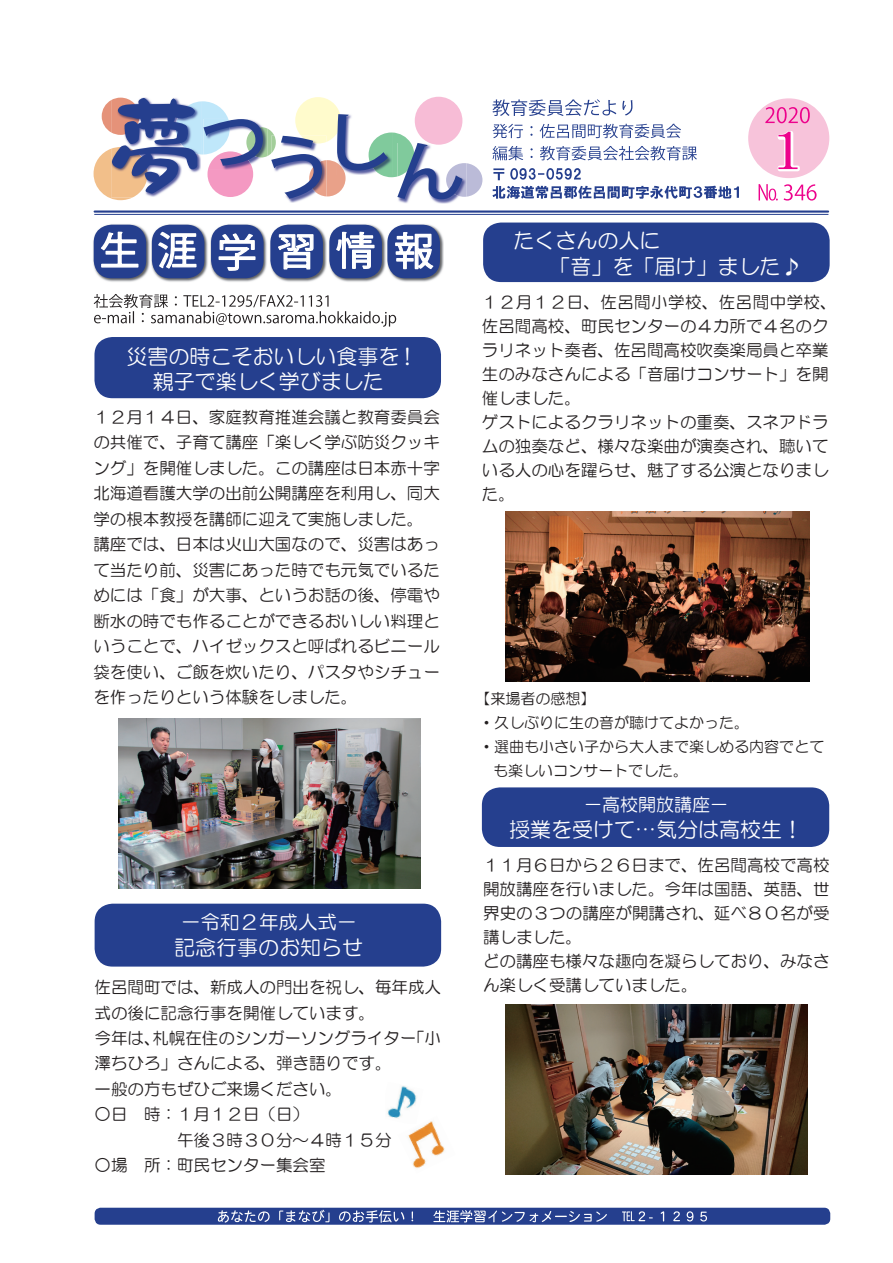
<style>
.page{position:relative;width:893px;height:1263px;background:#fff}
.page>*{position:absolute;margin:0;border:0;box-sizing:border-box;transform-origin:0 0}
.t1{font:21px/25.3px "HG Maru Gothic MPRO";color:#fff}
.t2{font:19.5px "HG Maru Gothic MPRO";color:#fff}
.t3{font:18px "HG Maru Gothic MPRO";color:#fff}
.t4{font:16.5px/25.5px "HG Maru Gothic MPRO";color:#231f20}
.t5{font:15px "HG Maru Gothic MPRO";color:#231f20}
</style>
<div class="page">
<div style="left:95px;top:1208px;width:735px;height:17px;background:#253f8e;border-radius:6px"></div>
<svg style="left:218px;top:1210px;width:489px;height:13px"></svg>
<hr style="left:95px;top:210px;width:733px;height:3px;background:#253f8e">
<hr style="left:95px;top:214px;width:733px;height:1px;background:#253f8e">
<img style="left:93px;top:224px;width:115px;height:58px">
<div style="left:152px;top:225px;width:52px;height:53px;background:#253f8e;border-radius:18px"></div>
<img style="left:270px;top:224px;width:57px;height:58px">
<div style="left:270px;top:225px;width:53px;height:53px;background:#253f8e;border-radius:18px"></div>
<svg style="left:278px;top:234px;width:36px;height:36px"></svg>
<div style="left:94px;top:225px;width:52px;height:53px;background:#253f8e;border-radius:18px"></div>
<img style="left:210px;top:224px;width:57px;height:58px">
<div style="left:211px;top:225px;width:53px;height:53px;background:#253f8e;border-radius:18px"></div>
<svg style="left:218px;top:233px;width:38px;height:38px"></svg>
<svg style="left:158px;top:231px;width:39px;height:38px"></svg>
<svg style="left:101px;top:231px;width:38px;height:37px"></svg>
<img style="left:329px;top:224px;width:115px;height:58px">
<div style="left:329px;top:225px;width:53px;height:53px;background:#253f8e;border-radius:18px"></div>
<svg style="left:336px;top:231px;width:39px;height:38px"></svg>
<div style="left:387px;top:225px;width:53px;height:53px;background:#253f8e;border-radius:18px"></div>
<svg style="left:395px;top:232px;width:39px;height:38px"></svg>
<img style="left:398px;top:200px;width:57px;height:4px">
<img style="left:289px;top:200px;width:13px;height:3px">
<svg style="left:492px;top:99px;width:141px;height:17px"></svg>
<svg style="left:492px;top:146px;width:205px;height:14px"></svg>
<svg style="left:492px;top:124px;width:189px;height:14px"></svg>
<svg style="left:492px;top:186px;width:247px;height:13px"></svg>
<svg style="left:493px;top:168px;width:88px;height:12px"></svg>
<svg style="left:94px;top:97px;width:388px;height:103px"></svg>
<svg style="left:94px;top:294px;width:302px;height:33px"></svg>
<div style="left:748px;top:98px;width:81px;height:80px;background:#f7c3da;border-radius:50%"></div>
<svg style="left:777px;top:131px;width:23px;height:41px"></svg>
<svg style="left:765px;top:107px;width:45px;height:16px"></svg>
<svg style="left:759px;top:184px;width:58px;height:17px"></svg>
<div style="left:95px;top:904px;width:346px;height:62px;background:#253f8e;border-radius:18px"></div>
<img style="left:387px;top:1086px;width:30px;height:33px">
<img style="left:398px;top:1116px;width:47px;height:53px">
<div style="left:482px;top:787px;width:347px;height:60px;background:#253f8e;border-radius:18px"></div>
<div style="left:483px;top:223px;width:347px;height:59px;background:#253f8e;border-radius:18px"></div>
<div style="left:94px;top:337px;width:347px;height:61px;background:#253f8e;border-radius:18px"></div>
<img style="left:505px;top:1005px;width:302px;height:170px">
<img style="left:119px;top:718px;width:302px;height:170px">
<img style="left:505px;top:511px;width:304px;height:170px">
<p class="t1" style="left:126px;top:343px;width:285px;text-align:center">災害の時こそおいしい食事を !親子で楽しく学びました</p>
<p class="t4" style="left:93px;top:404px;width:348px">１２月１４日、家庭教育推進会議と教育委員会の共催で、子育て講座「楽しく学ぶ防災クッキング」を開催しました。この講座は日本赤十字北海道看護大学の出前公開講座を利用し、同大学の根本教授を講師に迎えて実施しました。講座では、日本は火山大国なので、災害はあって当たり前、災害にあった時でも元気でいるためには「食」が大事、というお話の後、停電や断水の時でも作ることができるおいしい料理ということで、ハイゼックスと呼ばれるビニール袋を使い、ご飯を炊いたり、パスタやシチューを作ったりという体験をしました。</p>
<p class="t2" style="left:181px;top:913px;width:177px">－令和２年成人式－</p>
<p class="t1" style="left:174px;top:935px;width:190px">記念行事のお知らせ</p>
<p class="t4" style="left:95px;top:974px;width:348px">佐呂間町では、新成人の門出を祝し、毎年成人</p>
<p class="t4" style="left:95px;top:1000px;width:282px">式の後に記念行事を開催しています。</p>
<p class="t4" style="left:408px;top:1025px;width:34px">「小</p>
<p class="t4" style="left:152px;top:1025px;width:265px">札幌在住のシンガーソングライター</p>
<p class="t4" style="left:95px;top:1025px;width:298px">今年は、<br>澤ちひろ」さんによる、弾き語りです。一般の方もぜひご来場ください。</p>
<p class="t4" style="left:95px;top:1102px;width:298px">○日　時：１月１２日（日(<br>　　　　　午後３時３０分～４時１５分</p>
<p class="t4" style="left:95px;top:1153px;width:232px">○場　所：町民センター集会室</p>
<p class="t1" style="left:539px;top:228px;width:264px;text-indent:-46px">　たくさんの人に<br>　「音」を「届け」ました♪</p>
<p class="t4" style="left:482px;top:290px;width:356px;line-height:24px">１２月１２日、佐呂間小学校、佐呂間中学校、佐呂間高校、町民センターの４カ所で４名のクラリネット奏者、佐呂間高校吹奏楽局員と卒業生のみなさんによる「音届けコンサート」を開催しました。<br>ゲストによるクラリネットの重奏、スネアドラムの独奏など、様々な楽曲が演奏され、聴いている人の心を躍らせ、魅了する公演となりました。</p>
<p class="t5" style="left:476px;top:691px;width:121px">【来場者の感想【</p>
<p class="t5" style="left:479px;top:715px;width:271px">・久しぶりに生の音が聴けてよかった。</p>
<p class="t5" style="left:479px;top:739px;width:346px">・選曲も小さい子から大人まで楽しめる内容でとて</p>
<p class="t5" style="left:493px;top:763px;width:196px">も楽しいコンサートでした。</p>
<p class="t3" style="left:584px;top:795px;width:145px">－高校開放講座－</p>
<p class="t1" style="left:509px;top:817px;width:296px">授業を受けて…気分は高校生!</p>
<p class="t4" style="left:483px;top:853px;width:348px;line-height:24px">１１月６日から２６日まで、佐呂間高校で高校開放講座を行いました。今年は国語、英語、世界史の３つの講座が開講され、延べ８０名が受講しました。<br>どの講座も様々な趣向を凝らしており、みなさん楽しく受講していました。</p>
</div>
